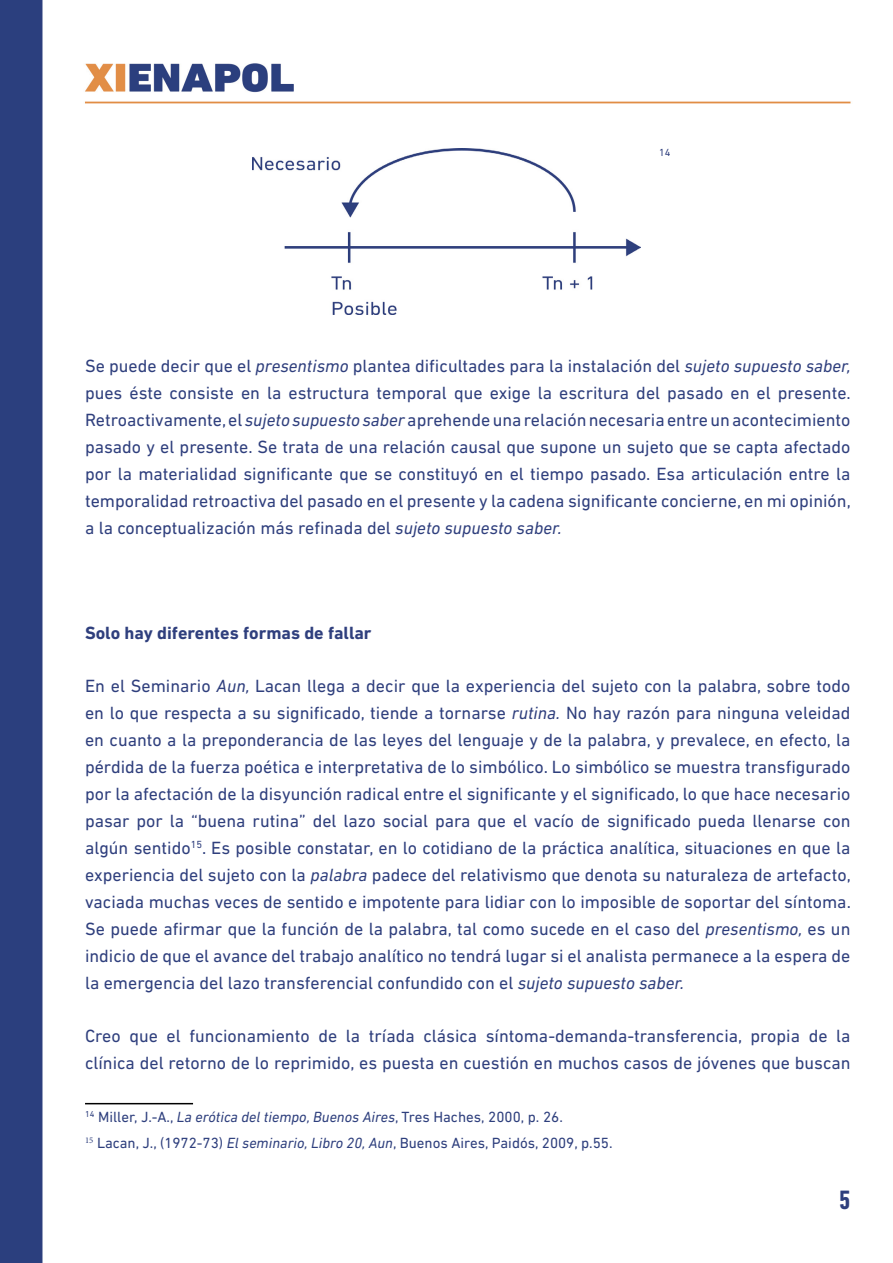
<style>
.page{position:relative;width:893px;height:1263px;background:#fff}
.page>*{position:absolute;margin:0;border:0;box-sizing:border-box;transform-origin:0 0}
.t1{font:700 condensed 27px "DIN Next LT Pro";color:#2e3f7d}
.t2{font:18px/27px "DIN Next LT Pro";color:#2f3f7d;text-align:justify}
.t3{font:700 18px "DIN Next LT Pro";color:#2f3f7d}
.t4{font:15px/26.5px "DIN Next LT Pro";color:#2e3f7d}
.t5{font:10.5px "DIN Next LT Pro";color:#2f3f7d}
.s1{font-style:italic}
</style>
<div class="page">
<img style="left:0;top:0;width:851px;height:1263px">
<hr style="left:85px;top:1103px;width:108px;height:1px;background:#000">
<img style="left:253px;top:149px;width:387px;height:165px">
<p class="t5" style="left:659px;top:147px;width:13px">14</p>
<p class="t2" style="left:85px;top:353px;width:767px">Se puede decir que el <span class="s1">presentismo</span> plantea dificultades para la instalación del <span class="s1">sujeto supuesto saber, </span>pues éste consiste en la estructura temporal que exige la escritura del pasado en el presente.<br>Retroactivamente, el <span class="s1">sujeto supuesto saber</span> aprehende una relación necesaria entre un acontecimiento pasado y el presente. Se trata de una relación causal que supone un sujeto que se capta afectado por la materialidad significante que se constituyó en el tiempo pasado. Esa articulación entre la temporalidad retroactiva del pasado en el presente y la cadena significante concierne, en mi opinión, a la conceptualización más refinada del <span class="s1">sujeto supuesto saber.</span></p>
<p class="t3" style="left:85px;top:623px;width:288px">Solo hay diferentes formas de fallar</p>
<p class="t2" style="left:85px;top:672px;width:767px">En el Seminario <span class="s1">Aun,</span> Lacan llega a decir que la experiencia del sujeto con la palabra, sobre todo en lo que respecta a su significado, tiende a tornarse <span class="s1">rutina.</span> No hay razón para ninguna veleidad en cuanto a la preponderancia de las leyes del lenguaje y de la palabra, y prevalece, en efecto, la pérdida de la fuerza poética e interpretativa de lo simbólico. Lo simbólico se muestra transfigurado por la afectación de la disyunción radical entre el significante y el significado, lo que hace necesario pasar por la “buena rutina” del lazo social para que el vacío de significado pueda llenarse con algún sentido<sup>15</sup>. Es posible constatar, en lo cotidiano de la práctica analítica, situaciones en que la experiencia del sujeto con la <span class="s1">palabra</span> padece del relativismo que denota su naturaleza de artefacto, vaciada muchas veces de sentido e impotente para lidiar con lo imposible de soportar del síntoma.<br>Se puede afirmar que la función de la palabra, tal como sucede en el caso del <span class="s1">presentismo,</span> es un indicio de que el avance del trabajo analítico no tendrá lugar si el analista permanece a la espera de la emergencia del lazo transferencial confundido con el <span class="s1">sujeto supuesto saber.</span></p>
<p class="t2" style="left:85px;top:1022px;width:767px">Creo que el funcionamiento de la tríada clásica síntoma-demanda-transferencia, propia de la clínica del retorno de lo reprimido, es puesta en cuestión en muchos casos de jóvenes que buscan</p>
<p class="t4" style="left:85px;top:1103px;width:529px"><sup>14</sup> Miller, J.-A., <span class="s1">La erótica del tiempo, Buenos Aires</span>, Tres Haches, 2000, p. 26.<br><sup>15</sup> Lacan, J., (1972-73) <span class="s1">El seminario, Libro 20, Aun</span>, Buenos Aires, Paidós, 2009, p.55.</p>
<h1 class="t1" style="left:839px;top:1184px;width:13px">5</h1>
</div>
